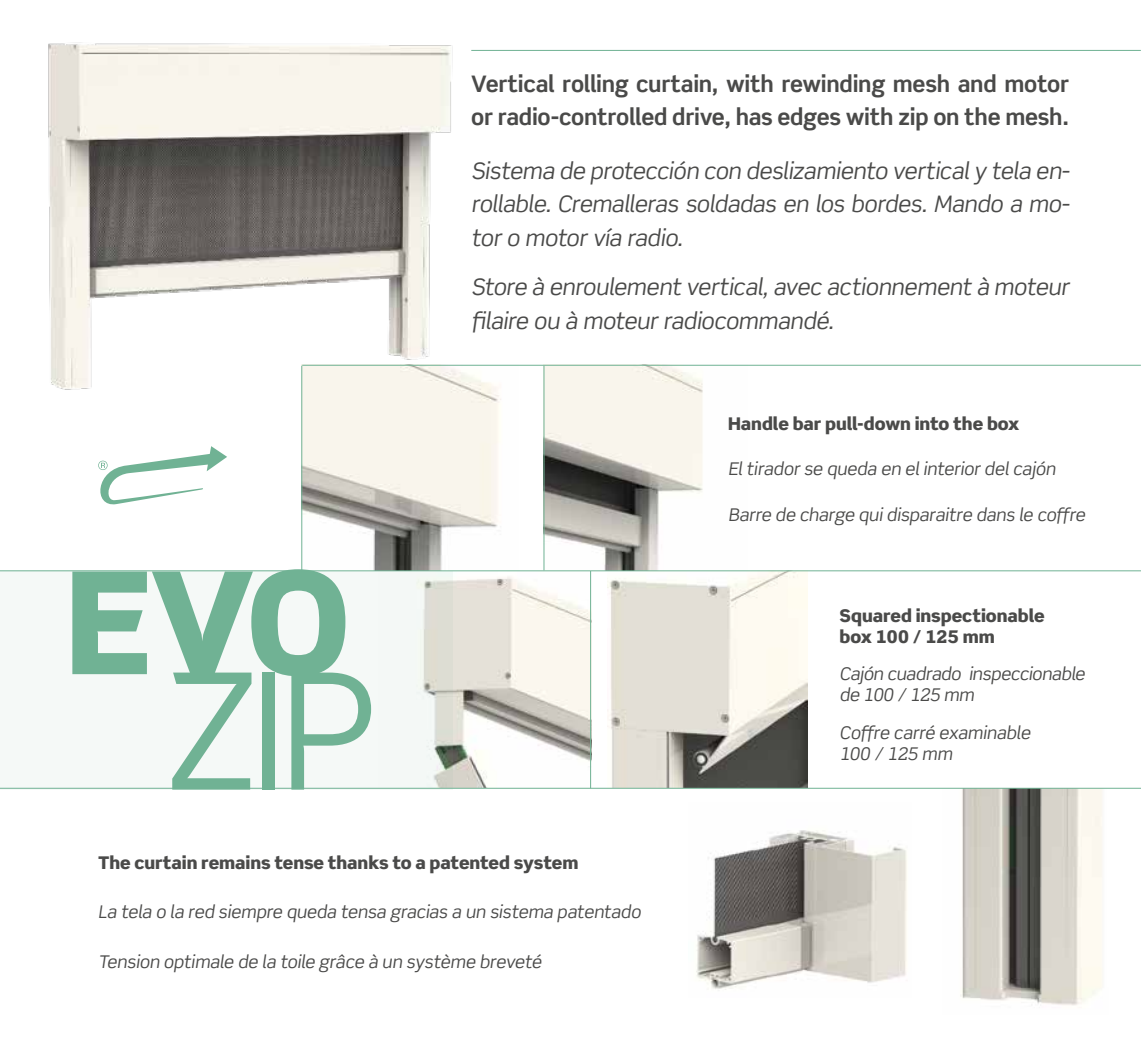
<style>
.page{position:relative;width:1141px;height:1042px;background:#fff}
.page>*{position:absolute;margin:0;border:0;box-sizing:border-box;transform-origin:0 0}
.t1{font:162.4px "Scene Std";color:#70b294}
.t2{font:900 142.28px "Scene Std";color:#70b294}
.t3{font:italic 22.75px/33.2px "Scene Std";letter-spacing:-.015em;color:#4a4a49;text-align:justify}
.t4{font:700 22.75px/33.2px "Scene Std";letter-spacing:-.015em;color:#4a4a49}
.t5{font:italic 17.5px/21px "Scene Std";letter-spacing:-.01em;color:#4a4a49}
.t6{font:900 17.5px/21px "Scene Std";letter-spacing:-.005em;color:#4a4a49}
</style>
<div class="page">
<img style="left:453px;top:571px;width:137px;height:217px">
<hr style="left:590px;top:571px;width:1px;height:217px;background:#70b294">
<div style="left:0;top:570px;width:453px;height:219px;background:#f5f9f7"></div>
<img style="left:608px;top:571px;width:199px;height:217px">
<img style="left:302px;top:372px;width:199px;height:198px">
<img style="left:545px;top:366px;width:158px;height:204px">
<img style="left:960px;top:789px;width:143px;height:217px">
<img style="left:696px;top:830px;width:211px;height:160px">
<hr style="left:0;top:788px;width:1141px;height:1px;background:#70b294">
<hr style="left:0;top:570px;width:1141px;height:1px;background:#70b294">
<hr style="left:471px;top:50px;width:670px;height:1px;background:#70b294">
<hr style="left:302px;top:365px;width:839px;height:1px;background:#70b294">
<hr style="left:544px;top:366px;width:1px;height:204px;background:#70b294">
<hr style="left:301px;top:366px;width:1px;height:204px;background:#70b294">
<img style="left:48px;top:42px;width:413px;height:352px">
<svg style="left:98px;top:446px;width:129px;height:59px"></svg>
<h3 class="t4" style="left:471px;top:67px;width:599px">Vertical rolling curtain, with rewinding mesh and motor or radio-controlled drive, has edges with zip on the mesh.</h3>
<h3 class="t3" style="left:471px;top:154px;width:600px">Sistema de protección con deslizamiento vertical y tela en&shy;rollable. Cremalleras soldadas en los bordes. Mando a mo&shy;tor o motor vía radio.</h3>
<h3 class="t3" style="left:471px;top:270px;width:599px">Store à enroulement vertical, avec actionnement à moteur filaire ou à moteur radiocommandé.</h3>
<h2 class="t2" style="left:65px;top:531px;width:287px">EVO</h2>
<h1 class="t1" style="left:165px;top:629px;width:215px">ZIP</h1>
<p class="t6" style="left:98px;top:851px;width:482px">The curtain remains tense thanks to a patented system</p>
<p class="t5" style="left:98px;top:901px;width:544px">La tela o la red siempre queda tensa gracias a un sistema patentado</p>
<p class="t5" style="left:98px;top:950px;width:445px">Tension optimale de la toile grâce à un système breveté</p>
<p class="t6" style="left:728px;top:412px;width:293px">Handle bar pull-down into the box</p>
<p class="t5" style="left:728px;top:458px;width:329px">El tirador se queda en el interior del cajón</p>
<p class="t5" style="left:728px;top:504px;width:359px">Barre de charge qui disparaitre dans le coffre</p>
<p class="t6" style="left:840px;top:604px;width:207px">Squared inspectionable box 100 / 125 mm</p>
<p class="t5" style="left:840px;top:663px;width:247px">Cajón cuadrado inspeccionable de 100 / 125 mm</p>
<p class="t5" style="left:840px;top:722px;width:192px">Coffre carré examinable<br>100 / 125 mm</p>
</div>
